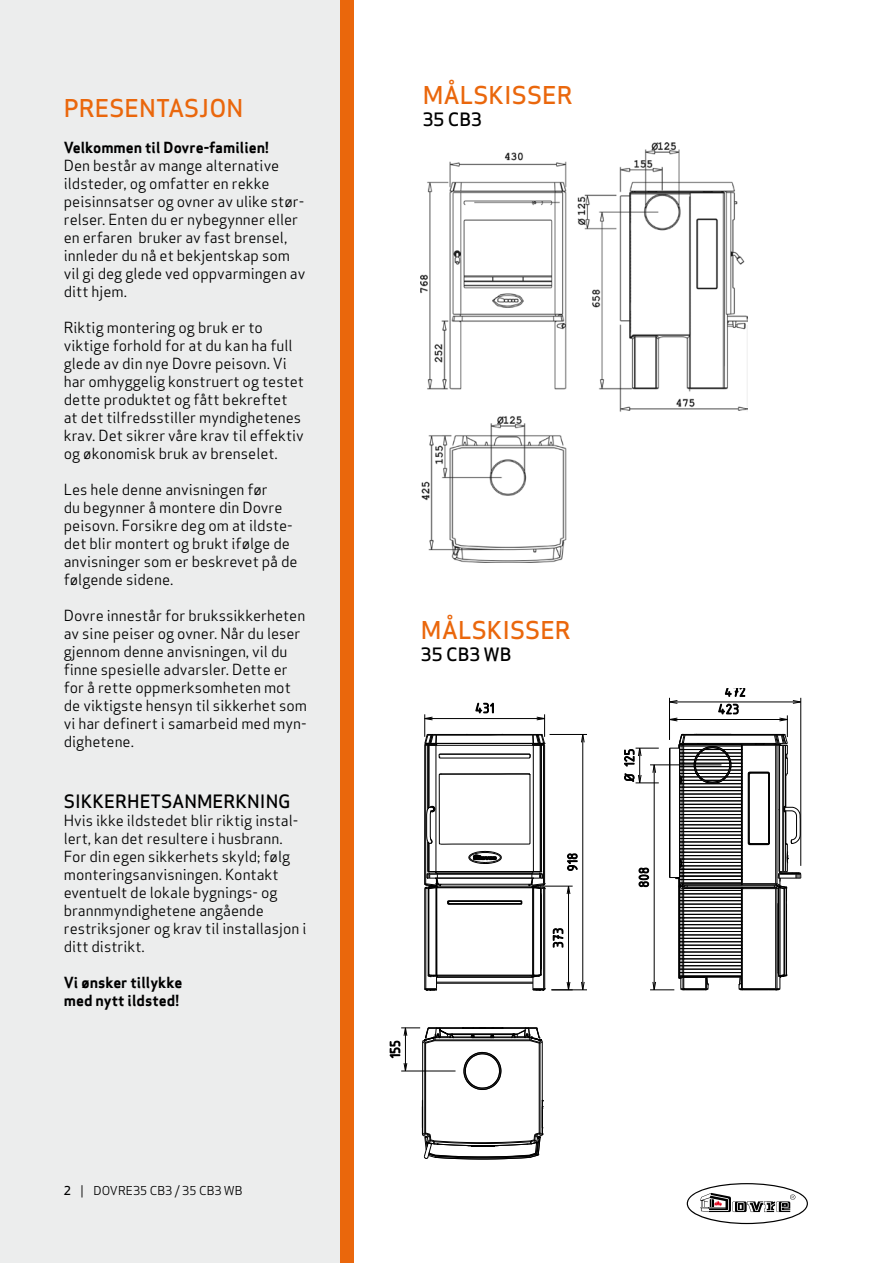
<style>
.page{position:relative;width:893px;height:1263px;background:#fff}
.page>*{position:absolute;margin:0;border:0;box-sizing:border-box;transform-origin:0 0}
.t1{font:24px "Apex Sans Medium T";color:#ea670c}
.t2{font:18px "Apex Sans Medium T";color:#000}
.t3{font:15px/18px "Apex Sans Book T";color:#000}
.t4{font:15px/18px "Apex Sans Bold T";color:#000}
.t5{font:12px "Apex Sans Book T";color:#000}
.s1{font-family:"Apex Sans Medium T"}
</style>
<div class="page">
<div style="left:0;top:0;width:341px;height:1263px;background:#eceded"></div>
<div style="left:340px;top:0;width:13px;height:1263px;background:#ea670c"></div>
<svg style="left:687px;top:1183px;width:121px;height:41px"></svg>
<img style="left:421px;top:143px;width:327px;height:420px">
<hr style="left:543px;top:745px;width:1px;height:139px;background:#000">
<hr style="left:544px;top:745px;width:1px;height:139px;background:#000">
<hr style="left:425px;top:745px;width:1px;height:139px;background:#000">
<hr style="left:424px;top:745px;width:1px;height:139px;background:#000">
<hr style="left:530px;top:775px;width:1px;height:68px;background:#000">
<hr style="left:439px;top:775px;width:1px;height:68px;background:#000">
<hr style="left:533px;top:745px;width:1px;height:127px;background:#000">
<hr style="left:435px;top:745px;width:1px;height:127px;background:#000">
<svg style="left:438px;top:753px;width:93px;height:6px"></svg>
<svg style="left:438px;top:773px;width:93px;height:3px"></svg>
<hr style="left:429px;top:745px;width:1px;height:62px;background:#000">
<hr style="left:540px;top:745px;width:1px;height:127px;background:#000">
<hr style="left:428px;top:745px;width:1px;height:64px;background:#000">
<hr style="left:541px;top:745px;width:1px;height:127px;background:#000">
<hr style="left:427px;top:745px;width:1px;height:64px;background:#000">
<hr style="left:449px;top:900px;width:72px;height:1px;background:#000">
<hr style="left:449px;top:904px;width:72px;height:1px;background:#000">
<hr style="left:532px;top:888px;width:1px;height:87px;background:#000">
<hr style="left:540px;top:889px;width:1px;height:86px;background:#000">
<hr style="left:533px;top:888px;width:1px;height:87px;background:#000">
<hr style="left:436px;top:888px;width:1px;height:87px;background:#000">
<hr style="left:429px;top:889px;width:1px;height:86px;background:#000">
<hr style="left:449px;top:903px;width:72px;height:1px;background:#000">
<hr style="left:449px;top:901px;width:72px;height:1px;background:#000">
<svg style="left:447px;top:900px;width:3px;height:5px"></svg>
<hr style="left:428px;top:888px;width:1px;height:88px;background:#000">
<hr style="left:541px;top:894px;width:1px;height:76px;background:#000">
<hr style="left:426px;top:888px;width:1px;height:101px;background:#000">
<hr style="left:424px;top:888px;width:1px;height:101px;background:#000">
<hr style="left:543px;top:888px;width:1px;height:101px;background:#000">
<hr style="left:544px;top:888px;width:1px;height:101px;background:#000">
<svg style="left:424px;top:805px;width:122px;height:89px"></svg>
<svg style="left:424px;top:703px;width:121px;height:43px"></svg>
<hr style="left:568px;top:886px;width:1px;height:104px;background:#000">
<svg style="left:567px;top:887px;width:3px;height:7px"></svg>
<svg style="left:424px;top:969px;width:149px;height:22px"></svg>
<hr style="left:541px;top:886px;width:32px;height:1px;background:#000">
<svg style="left:553px;top:928px;width:10px;height:19px"></svg>
<hr style="left:582px;top:734px;width:1px;height:256px;background:#000">
<svg style="left:581px;top:982px;width:3px;height:7px"></svg>
<svg style="left:581px;top:735px;width:3px;height:8px"></svg>
<hr style="left:551px;top:989px;width:36px;height:1px;background:#000">
<hr style="left:549px;top:734px;width:38px;height:1px;background:#000">
<svg style="left:567px;top:854px;width:10px;height:17px"></svg>
<svg style="left:624px;top:688px;width:178px;height:303px"></svg>
<hr style="left:425px;top:1043px;width:1px;height:90px;background:#000">
<hr style="left:539px;top:1043px;width:1px;height:90px;background:#000">
<hr style="left:540px;top:1043px;width:1px;height:90px;background:#000">
<hr style="left:424px;top:1043px;width:1px;height:90px;background:#000">
<hr style="left:542px;top:1042px;width:1px;height:92px;background:#000">
<hr style="left:422px;top:1042px;width:1px;height:92px;background:#000">
<svg style="left:422px;top:1099px;width:121px;height:61px"></svg>
<svg style="left:390px;top:1027px;width:153px;height:63px"></svg>
<h1 class="t1" style="left:64px;top:93px;width:31px">PRESE</h1>
<h1 class="t1" style="left:139px;top:93px;width:106px">NTASJON</h1>
<p class="t4" style="left:64px;top:138px;width:207px">Velkommen til Dovre-familien!</p>
<p class="t3" style="left:64px;top:156px;width:243px">Den består av mange alternative ildsteder, og omfatter en rekke peisinnsatser og ovner av ulike stør&shy;relser. Enten du er nybegynner eller en erfaren bruker av fast brensel, innleder du nå et bekjentskap som vil gi deg glede ved oppvarmingen av ditt hjem.</p>
<p class="t3" style="left:64px;top:318px;width:242px">Riktig montering og bruk er to viktige forhold for at du kan ha full glede av din nye Dovre peisovn. Vi har omhyggelig konstruert og testet dette produktet og fått bekreftet at det tilfredsstiller myndighetenes krav. Det sikrer våre krav til effektiv og økonomisk bruk av brenselet.</p>
<p class="t3" style="left:64px;top:480px;width:235px">Les hele denne anvisningen før<br>du begynner å montere din Dovre peisovn. Forsikre deg om at ildste&shy;det blir montert og brukt ifølge de anvisninger som er beskrevet på de følgende sidene.</p>
<p class="t3" style="left:64px;top:606px;width:245px">Dovre innestår for brukssikkerheten av sine peiser og ovner. Når du leser gjennom denne anvisningen, vil du finne spesielle advarsler. Dette er for å rette oppmerksomheten mot de viktigste hensyn til sikkerhet som vi har definert i samarbeid med myn&shy;dighetene.</p>
<p class="t2" style="left:64px;top:790px;width:147px">SIKKERHETS-ANMER</p>
<p class="t2" style="left:236px;top:790px;width:57px">KNING</p>
<p class="t3" style="left:64px;top:811px;width:244px">Hvis ikke ildstedet blir riktig instal&shy;lert, kan det resultere i husbrann.<br>For din egen sikkerhets skyld; følg monteringsanvisningen. Kontakt eventuelt de lokale bygnings- og brannmyndighetene angående restriksjoner og krav til installasjon i ditt distrikt.</p>
<p class="t4" style="left:64px;top:973px;width:120px">Vi ønsker tillykke med nytt ildsted!</p>
<p class="t5" style="left:64px;top:1182px;width:180px"><span class="s1">2</span> | DOVRE35 CB3 / 35 CB3 WB</p>
<h1 class="t1" style="left:423px;top:80px;width:152px">MÅLSKI SSER</h1>
<p class="t2" style="left:423px;top:107px;width:61px">35 CB3</p>
<h1 class="t1" style="left:421px;top:615px;width:152px">MÅLSKI SSER</h1>
<p class="t2" style="left:421px;top:642px;width:92px">35 CB3 WB</p>
</div>
